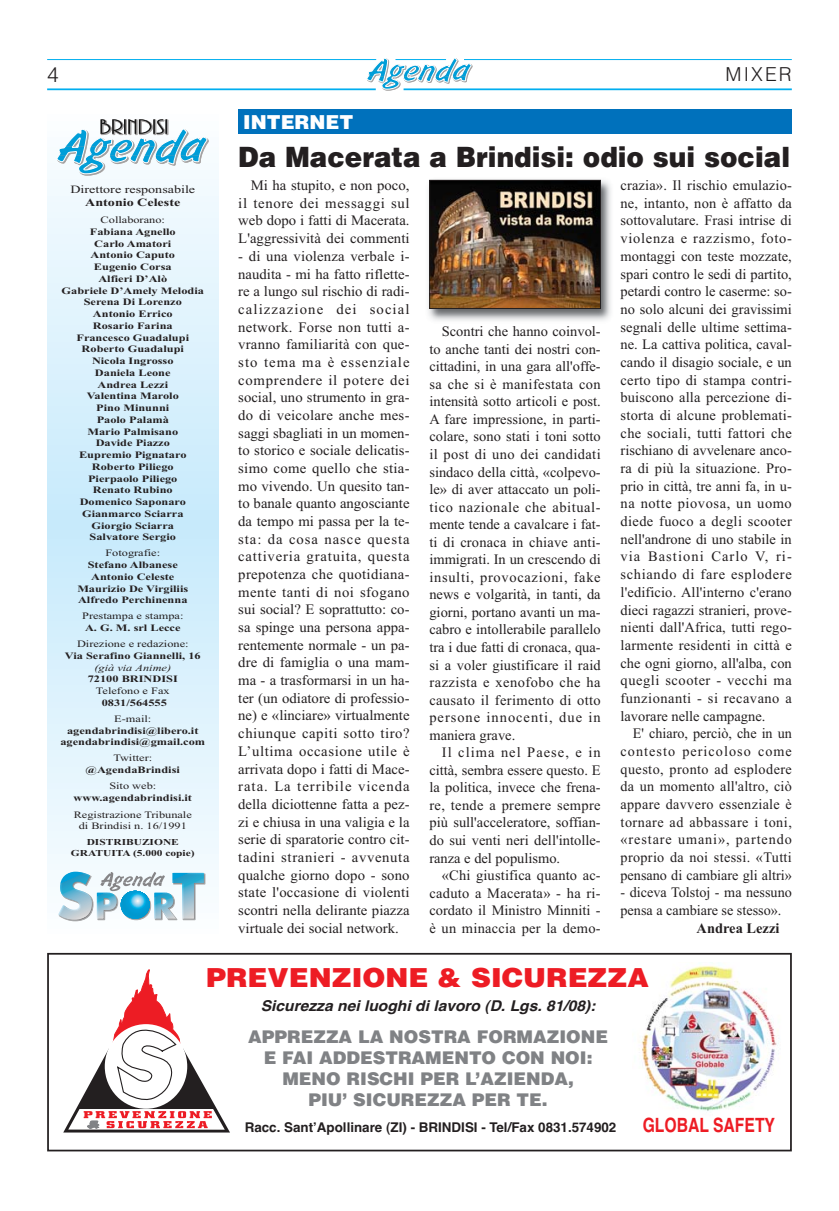
<style>
.page{position:relative;width:839px;height:1211px;background:#fff}
.page>*{position:absolute;margin:0;border:0;box-sizing:border-box;transform-origin:0 0}
.t1{font:900 28px "Helvetica";color:#231f20;scale:.94 1}
.t2{font:900 26.25px "Helvetica";color:#ed1c24;scale:1.05 1}
.t3{font:300 21px "Helvetica";color:#231f20}
.t4{font:700 19.6px "Helvetica";color:#ed1c24;scale:.8 1}
.t5{font:900 19.25px "Helvetica";color:#fff}
.t6{font:300 19.25px "Helvetica";letter-spacing:.11em;color:#231f20}
.t7{font:900 17.5px/21px "Helvetica";color:#808285;text-align:center}
.t8{font:italic 700 14.88px "Helvetica";color:#231f20;scale:1.05 1}
.t9{font:14.35px/17.7px "Times New Roman";color:#231f20;text-align:justify}
.t10{font:700 14.35px "Times New Roman";color:#231f20}
.t11{font:700 13.47px "Helvetica";color:#231f20}
.t12{font:11.2px "Times New Roman";color:#231f20;scale:1.26 1}
.t13{font:700 11.2px "Times New Roman";color:#231f20;scale:1.26 1}
.t14{font:700 9.8px/11.7px "Times New Roman";color:#231f20;text-align:center;scale:1.26 1}
.t15{font:9.8px/11.7px "Times New Roman";color:#231f20;text-align:center;scale:1.26 1}
.t16{font:italic 9.8px "Times New Roman";color:#231f20;scale:1.26 1}
.t17{font:700 9.1px/10.8px "Times New Roman";color:#231f20;text-align:center;scale:1.26 1}
</style>
<div class="page">
<hr style="left:403px;top:88px;width:388px;height:2px;background:#00aeef">
<hr style="left:47px;top:88px;width:328px;height:2px;background:#00aeef">
<hr style="left:464px;top:59px;width:327px;height:1px;background:#00aeef">
<hr style="left:47px;top:59px;width:329px;height:1px;background:#00aeef">
<svg style="left:366px;top:58px;width:106px;height:33px"></svg>
<svg style="left:47px;top:170px;width:171px;height:752px;background:#ddf2fc"></svg>
<svg style="left:57px;top:119px;width:152px;height:57px"></svg>
<svg style="left:59px;top:871px;width:146px;height:50px"></svg>
<img style="left:428px;top:179px;width:183px;height:142px">
<img style="left:431px;top:182px;width:167px;height:125px">
<div style="left:429px;top:180px;width:171px;height:129px;border:1px solid #231f20"></div>
<div style="left:238px;top:109px;width:553px;height:25px;background:#0071bc"></div>
<div style="left:47px;top:952px;width:744px;height:199px;border:2px solid #231f20"></div>
<img style="left:639px;top:965px;width:140px;height:146px">
<div style="left:203px;top:967px;width:449px;height:25px;background:#fff"></div>
<svg style="left:63px;top:969px;width:167px;height:163px"></svg>
<h3 class="t3" style="left:47px;top:66px;width:13px">4</h3>
<h3 class="t6" style="left:725px;top:67px;width:68px">MIXER</h3>
<h3 class="t5" style="left:243px;top:115px;width:112px">INTERNET</h3>
<h1 class="t1" style="left:238px;top:146px;width:588px">Da Macerata a Brindisi: odio sui social</h1>
<p class="t9" style="left:238px;top:178px;width:173px;text-indent:12px">Mi ha stupito, e non poco, il tenore dei messaggi sul web dopo i fatti di Macerata.<br>L'aggressività dei commenti</p>
<p class="t9" style="left:238px;top:248px;width:173px">- di una violenza verbale i&shy;naudita - mi ha fatto riflette&shy;re a lungo sul rischio di radi&shy;calizzazione dei social network. Forse non tutti a&shy;vranno familiarità con que&shy;sto tema ma è essenziale comprendere il potere dei social, uno strumento in gra&shy;do di veicolare anche mes&shy;saggi sbagliati in un momen&shy;to storico e sociale delicatis&shy;simo come quello che stia&shy;mo vivendo. Un quesito tan&shy;to banale quanto angosciante da tempo mi passa per la te&shy;sta: da cosa nasce questa cattiveria gratuita, questa prepotenza che quotidiana&shy;mente tanti di noi sfogano sui social? E soprattutto: co&shy;sa spinge una persona appa&shy;rentemente normale - un pa&shy;dre di famiglia o una mam&shy;ma - a trasformarsi in un ha&shy;ter (un odiatore di professio&shy;ne) e «linciare» virtualmente chiunque capiti sotto tiro?<br>L’ultima occasione utile è arrivata dopo i fatti di Mace&shy;rata. La terribile vicenda della diciottenne fatta a pez&shy;zi e chiusa in una valigia e la serie di sparatorie contro cit&shy;tadini stranieri - avvenuta qualche giorno dopo - sono state l'occasione di violenti scontri nella delirante piazza virtuale dei social network.</p>
<p class="t9" style="left:620px;top:178px;width:173px">crazia». Il rischio emulazio&shy;ne, intanto, non è affatto da sottovalutare. Frasi intrise di violenza e razzismo, foto&shy;montaggi con teste mozzate, spari contro le sedi di partito, petardi contro le caserme: so&shy;no solo alcuni dei gravissimi segnali delle ultime settima&shy;ne. La cattiva politica, caval&shy;cando il disagio sociale, e un certo tipo di stampa contri&shy;buiscono alla percezione di&shy;storta di alcune problemati&shy;che sociali, tutti fattori che rischiano di avvelenare anco&shy;ra di più la situazione. Pro&shy;prio in città, tre anni fa, in u&shy;na notte piovosa, un uomo diede fuoco a degli scooter nell'androne di uno stabile in via Bastioni Carlo V, ri&shy;schiando di fare esplodere l'edificio. All'interno c'erano dieci ragazzi stranieri, prove&shy;nienti dall'Africa, tutti rego&shy;larmente residenti in città e che ogni giorno, all'alba, con quegli scooter - vecchi ma funzionanti - si recavano a lavorare nelle campagne.</p>
<p class="t9" style="left:620px;top:726px;width:173px;text-indent:12px">E' chiaro, perciò, che in un contesto pericoloso come questo, pronto ad esplodere da un momento all'altro, ciò appare davvero essenziale è tornare ad abbassare i toni, «restare umani», partendo proprio da noi stessi. «Tutti pensano di cambiare gli altri»</p>
<p class="t9" style="left:620px;top:885px;width:173px">- diceva Tolstoj - ma nessuno pensa a cambiare se stesso».</p>
<p class="t10" style="left:696px;top:923px;width:84px">Andrea Lezzi</p>
<p class="t12" style="left:70px;top:185px;width:100px">Direttore responsabile</p>
<p class="t13" style="left:85px;top:199px;width:77px">Antonio Celeste</p>
<p class="t15" style="left:101px;top:215px;width:53px">Collaborano:</p>
<p class="t14" style="left:62px;top:227px;width:114px">Fabiana Agnello<br>Carlo Amatori<br>Antonio Caputo<br>Eugenio Corsa<br>Alfieri D’Alò<br>Gabriele D’Amely Melodia<br>Serena Di Lorenzo<br>Antonio Errico<br>Rosario Farina<br>Francesco Guadalupi<br>Roberto Guadalupi<br>Nicola Ingrosso<br>Daniela Leone<br>Andrea Lezzi<br>Valentina Marolo<br>Pino Minunni<br>Paolo Palamà<br>Mario Palmisano<br>Davide Piazzo<br>Eupremio Pignataro<br>Roberto Piliego<br>Pierpaolo Piliego<br>Renato Rubino<br>Domenico Saponaro<br>Gianmarco Sciarra<br>Giorgio Sciarra<br>Salvatore Sergio</p>
<p class="t15" style="left:105px;top:548px;width:45px">Fotografie:</p>
<p class="t14" style="left:77px;top:560px;width:89px">Stefano Albanese<br>Antonio Celeste<br>Maurizio De Virgiliis<br>Alfredo Perchinenna</p>
<p class="t15" style="left:82px;top:611px;width:82px">Prestampa e stampa:</p>
<p class="t14" style="left:85px;top:623px;width:77px">A. G. M. srl Lecce</p>
<p class="t15" style="left:77px;top:639px;width:90px">Direzione e redazione:</p>
<p class="t14" style="left:65px;top:650px;width:109px">Via Serafino Giannelli, 16</p>
<p class="t16" style="left:94px;top:663px;width:62px">(già via Anime)</p>
<p class="t14" style="left:88px;top:674px;width:73px">72100 BRINDISI</p>
<p class="t15" style="left:96px;top:686px;width:60px">Telefono e Fax</p>
<p class="t14" style="left:102px;top:697px;width:53px">0831/564555</p>
<p class="t15" style="left:114px;top:713px;width:31px">E-mail:</p>
<p class="t14" style="left:60px;top:725px;width:116px">agendabrindisi@libero.it agendabrindisi@gmail.com</p>
<p class="t15" style="left:113px;top:753px;width:32px">Twitter:</p>
<p class="t14" style="left:86px;top:765px;width:76px">@AgendaBrindisi</p>
<p class="t15" style="left:109px;top:780px;width:39px">Sito web:</p>
<p class="t14" style="left:74px;top:792px;width:95px">www.agendabrindisi.it</p>
<p class="t15" style="left:74px;top:809px;width:95px">Registrazione Tribunale di Brindisi n. 16/1991</p>
<p class="t17" style="left:71px;top:837px;width:100px">DISTRIBUZIONE<br>GRATUITA (5.000 copie)</p>
<p class="t9" style="left:429px;top:324px;width:173px;text-indent:12px">Scontri che hanno coinvol&shy;to anche tanti dei nostri con&shy;cittadini, in una gara all'offe&shy;sa che si è manifestata con intensità sotto articoli e post.<br>A fare impressione, in parti&shy;colare, sono stati i toni sotto il post di uno dei candidati sindaco della città, «colpevo&shy;le» di aver attaccato un poli&shy;tico nazionale che abitual&shy;mente tende a cavalcare i fat&shy;ti di cronaca in chiave anti&shy;immigrati. In un crescendo di insulti, provocazioni, fake news e volgarità, in tanti, da giorni, portano avanti un ma&shy;cabro e intollerabile parallelo tra i due fatti di cronaca, qua&shy;si a voler giustificare il raid razzista e xenofobo che ha causato il ferimento di otto persone innocenti, due in maniera grave.</p>
<p class="t9" style="left:429px;top:745px;width:173px;text-indent:12px">Il clima nel Paese, e in città, sembra essere questo. E la politica, invece che frena&shy;re, tende a premere sempre più sull'acceleratore, soffian&shy;do sui venti neri dell'intolle&shy;ranza e del populismo.</p>
<p class="t9" style="left:429px;top:867px;width:173px;text-indent:12px">«Chi giustifica quanto ac&shy;caduto a Macerata» - ha ri&shy;cordato il Ministro Minniti - è un minaccia per la demo-</p>
<h2 class="t2" style="left:206px;top:967px;width:423px">PREVENZIONE &amp; SICUREZZA</h2>
<p class="t8" style="left:261px;top:1000px;width:320px">Sicurezza nei luoghi di lavoro (D. Lgs. 81/08):</p>
<p class="t7" style="left:248px;top:1027px;width:361px">APPREZZA LA NOSTRA FORMAZIONE<br>E FAI ADDESTRAMENTO CON NOI:<br>MENO RISCHI PER L’AZIENDA,<br>PIU’ SICUREZZA PER TE.</p>
<p class="t11" style="left:245px;top:1122px;width:373px">Racc. Sant’Apollinare (ZI) - BRINDISI - Tel/Fax 0831.574902</p>
<h3 class="t4" style="left:642px;top:1118px;width:167px">GLOBAL SAFETY</h3>
</div>
